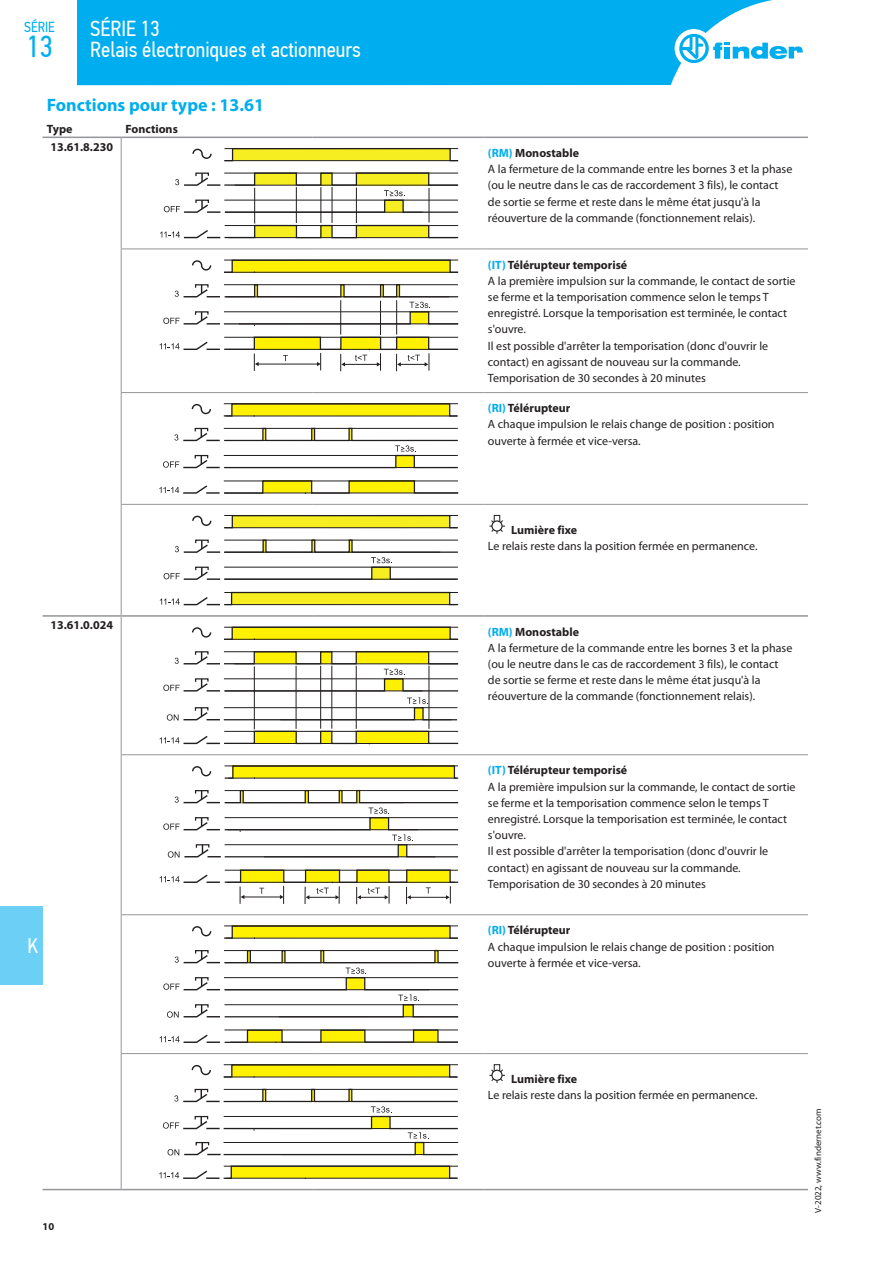
<style>
.page{position:relative;width:893px;height:1263px;background:#fff}
.page>*{position:absolute;margin:0;border:0;box-sizing:border-box;transform-origin:0 0}
.t1{font:30.3px "PF Din Text Cond Pro";color:#00aeef}
.t2{font:21.75px/21px "PF Din Text Cond Pro";color:#fff}
.t3{font:21px "PF Din Text Cond Pro";color:#fff}
.Titolo_T2{font:700 18px "Myriad Pro";color:#00aeef}
.t4{font:14.55px "PF Din Text Cond Pro";color:#00aeef}
.Corpo{font:12px/16.2px "Myriad Pro";color:#231f20}
.Corpo-2{font:700 12px "Myriad Pro";color:#231f20}
.Corpo_Bold{font:700 12px "Myriad Pro";color:#231f20}
.t5{font:700 10.5px "Myriad Pro";color:#231f20}
.t6{font:9px "Myriad Pro";color:#231f20}
.s1{color:#00aeef}
</style>
<div class="page">
<div style="left:0;top:906px;width:43px;height:78px;background:#6bcff6"></div>
<div style="left:77px;top:0;width:696px;height:85px;background:#00aeef"></div>
<div style="left:675px;top:29px;width:38px;height:39px;background:#fff;border-radius:50%"></div>
<svg style="left:679px;top:34px;width:124px;height:29px"></svg>
<hr style="left:121px;top:249px;width:191px;height:1px;background:#939598">
<hr style="left:312px;top:249px;width:172px;height:1px;background:#939598">
<hr style="left:121px;top:392px;width:191px;height:1px;background:#939598">
<hr style="left:312px;top:392px;width:172px;height:1px;background:#939598">
<hr style="left:121px;top:504px;width:191px;height:1px;background:#939598">
<hr style="left:312px;top:504px;width:172px;height:1px;background:#939598">
<hr style="left:121px;top:754px;width:191px;height:1px;background:#939598">
<hr style="left:312px;top:754px;width:172px;height:1px;background:#939598">
<hr style="left:121px;top:914px;width:191px;height:1px;background:#939598">
<hr style="left:312px;top:914px;width:172px;height:1px;background:#939598">
<hr style="left:121px;top:1053px;width:191px;height:1px;background:#939598">
<hr style="left:312px;top:1053px;width:172px;height:1px;background:#939598">
<hr style="left:121px;top:138px;width:1px;height:111px;background:#939598">
<hr style="left:121px;top:249px;width:1px;height:143px;background:#939598">
<hr style="left:121px;top:393px;width:1px;height:111px;background:#939598">
<hr style="left:121px;top:505px;width:1px;height:110px;background:#939598">
<hr style="left:121px;top:617px;width:1px;height:137px;background:#939598">
<hr style="left:121px;top:755px;width:1px;height:159px;background:#939598">
<hr style="left:121px;top:915px;width:1px;height:138px;background:#939598">
<hr style="left:121px;top:1054px;width:1px;height:135px;background:#939598">
<hr style="left:484px;top:249px;width:324px;height:1px;background:#939598">
<hr style="left:484px;top:392px;width:324px;height:1px;background:#939598">
<hr style="left:484px;top:504px;width:324px;height:1px;background:#939598">
<hr style="left:484px;top:754px;width:324px;height:1px;background:#939598">
<hr style="left:484px;top:914px;width:324px;height:1px;background:#939598">
<hr style="left:484px;top:1053px;width:324px;height:1px;background:#939598">
<hr style="left:43px;top:137px;width:78px;height:1px;background:#939598">
<hr style="left:121px;top:137px;width:191px;height:1px;background:#939598">
<hr style="left:312px;top:137px;width:172px;height:1px;background:#939598">
<hr style="left:484px;top:137px;width:324px;height:1px;background:#939598">
<hr style="left:43px;top:615px;width:78px;height:2px;background:#939598">
<hr style="left:121px;top:615px;width:191px;height:2px;background:#939598">
<hr style="left:312px;top:615px;width:172px;height:2px;background:#939598">
<hr style="left:484px;top:615px;width:324px;height:2px;background:#939598">
<hr style="left:43px;top:1189px;width:78px;height:1px;background:#939598">
<hr style="left:121px;top:1189px;width:191px;height:1px;background:#939598">
<hr style="left:312px;top:1189px;width:172px;height:1px;background:#939598">
<hr style="left:484px;top:1189px;width:324px;height:1px;background:#939598">
<svg style="left:224px;top:149px;width:234px;height:13px;background:#ede53d"></svg>
<svg style="left:192px;top:148px;width:20px;height:11px"></svg>
<hr style="left:224px;top:160px;width:234px;height:1px;background:#201d1e">
<hr style="left:224px;top:148px;width:234px;height:1px;background:#201d1e">
<svg style="left:160px;top:172px;width:298px;height:66px"></svg>
<hr style="left:254px;top:188px;width:1px;height:36px;background:#201d1e">
<hr style="left:296px;top:187px;width:1px;height:36px;background:#201d1e">
<hr style="left:321px;top:187px;width:1px;height:36px;background:#201d1e">
<hr style="left:332px;top:187px;width:1px;height:36px;background:#201d1e">
<hr style="left:356px;top:188px;width:1px;height:35px;background:#201d1e">
<hr style="left:429px;top:188px;width:1px;height:34px;background:#201d1e">
<svg style="left:160px;top:260px;width:298px;height:111px"></svg>
<hr style="left:340px;top:300px;width:1px;height:35px;background:#231f20">
<hr style="left:380px;top:301px;width:1px;height:34px;background:#231f20">
<hr style="left:396px;top:300px;width:1px;height:35px;background:#231f20">
<svg style="left:159px;top:403px;width:299px;height:91px"></svg>
<svg style="left:224px;top:516px;width:234px;height:13px;background:#ece43b"></svg>
<svg style="left:192px;top:515px;width:20px;height:11px"></svg>
<hr style="left:224px;top:527px;width:233px;height:1px;background:#201d1e">
<hr style="left:224px;top:515px;width:234px;height:1px;background:#201d1e">
<svg style="left:160px;top:539px;width:298px;height:66px"></svg>
<svg style="left:489px;top:515px;width:16px;height:19px"></svg>
<svg style="left:160px;top:626px;width:298px;height:118px"></svg>
<svg style="left:160px;top:765px;width:298px;height:139px"></svg>
<svg style="left:160px;top:925px;width:298px;height:118px"></svg>
<svg style="left:159px;top:1064px;width:299px;height:115px"></svg>
<svg style="left:489px;top:1064px;width:16px;height:19px"></svg>
<p class="t4" style="left:24px;top:19px;width:32px">SÉRIE</p>
<h1 class="t1" style="left:26px;top:28px;width:28px">13</h1>
<h2 class="t2" style="left:90px;top:18px;width:272px">SÉRIE 13<br>Relais électroniques et actionneurs</h2>
<p class="Titolo_T2" style="left:47px;top:93px;width:219px">Fonctions pour type : 13.61</p>
<p class="Corpo-2" style="left:47px;top:121px;width:27px">Type</p>
<p class="Corpo-2" style="left:125px;top:121px;width:54px">Fonctions</p>
<p class="Corpo_Bold" style="left:50px;top:139px;width:64px">13.61.8.230</p>
<p class="Corpo_Bold" style="left:50px;top:617px;width:64px">13.61.0.024</p>
<h3 class="t3" style="left:27px;top:933px;width:12px">K</h3>
<p class="t5" style="left:43px;top:1219px;width:13px">10</p>
<p class="Corpo-2" style="left:488px;top:145px;width:93px"><span class="s1">(RM)</span> Monostable</p>
<p class="Corpo" style="left:488px;top:161px;width:306px">A la fermeture de la commande entre les bornes 3 et la phase (ou le neutre dans le cas de raccordement 3 fils), le contact de sortie se ferme et reste dans le même état jusqu'à la réouverture de la commande (fonctionnement relais).</p>
<p class="Corpo-2" style="left:488px;top:257px;width:141px"><span class="s1">(IT)</span> Télérupteur temporisé</p>
<p class="Corpo" style="left:488px;top:272px;width:309px">A la première impulsion sur la commande, le contact de sortie se ferme et la temporisation commence selon le temps T enregistré. Lorsque la temporisation est terminée, le contact s'ouvre.</p>
<p class="Corpo" style="left:488px;top:337px;width:282px">Il est possible d'arrêter la temporisation (donc d'ouvrir le contact) en agissant de nouveau sur la commande.</p>
<p class="Corpo" style="left:488px;top:370px;width:219px">Temporisation de 30 secondes à 20 minutes</p>
<p class="Corpo-2" style="left:488px;top:400px;width:84px"><span class="s1">(RI)</span> Télérupteur</p>
<p class="Corpo" style="left:488px;top:416px;width:288px">A chaque impulsion le relais change de position : position ouverte à fermée et vice-versa.</p>
<p class="Corpo-2" style="left:511px;top:522px;width:67px">Lumière fixe</p>
<p class="Corpo" style="left:488px;top:538px;width:271px">Le relais reste dans la position fermée en permanence.</p>
<p class="Corpo-2" style="left:488px;top:624px;width:93px"><span class="s1">(RM)</span> Monostable</p>
<p class="Corpo" style="left:488px;top:639px;width:306px">A la fermeture de la commande entre les bornes 3 et la phase (ou le neutre dans le cas de raccordement 3 fils), le contact de sortie se ferme et reste dans le même état jusqu'à la réouverture de la commande (fonctionnement relais).</p>
<p class="Corpo-2" style="left:488px;top:762px;width:141px"><span class="s1">(IT)</span> Télérupteur temporisé</p>
<p class="Corpo" style="left:488px;top:778px;width:309px">A la première impulsion sur la commande, le contact de sortie se ferme et la temporisation commence selon le temps T enregistré. Lorsque la temporisation est terminée, le contact s'ouvre.</p>
<p class="Corpo" style="left:488px;top:843px;width:282px">Il est possible d'arrêter la temporisation (donc d'ouvrir le contact) en agissant de nouveau sur la commande.</p>
<p class="Corpo" style="left:488px;top:875px;width:219px">Temporisation de 30 secondes à 20 minutes</p>
<p class="Corpo-2" style="left:488px;top:922px;width:84px"><span class="s1">(RI)</span> Télérupteur</p>
<p class="Corpo" style="left:488px;top:938px;width:288px">A chaque impulsion le relais change de position : position ouverte à fermée et vice-versa.</p>
<p class="Corpo-2" style="left:511px;top:1071px;width:67px">Lumière fixe</p>
<p class="Corpo" style="left:488px;top:1087px;width:271px">Le relais reste dans la position fermée en permanence.</p>
<p class="t6" style="left:812px;top:1213px;width:106px;rotate:-90deg">V-2022, www.findernet.com</p>
</div>
